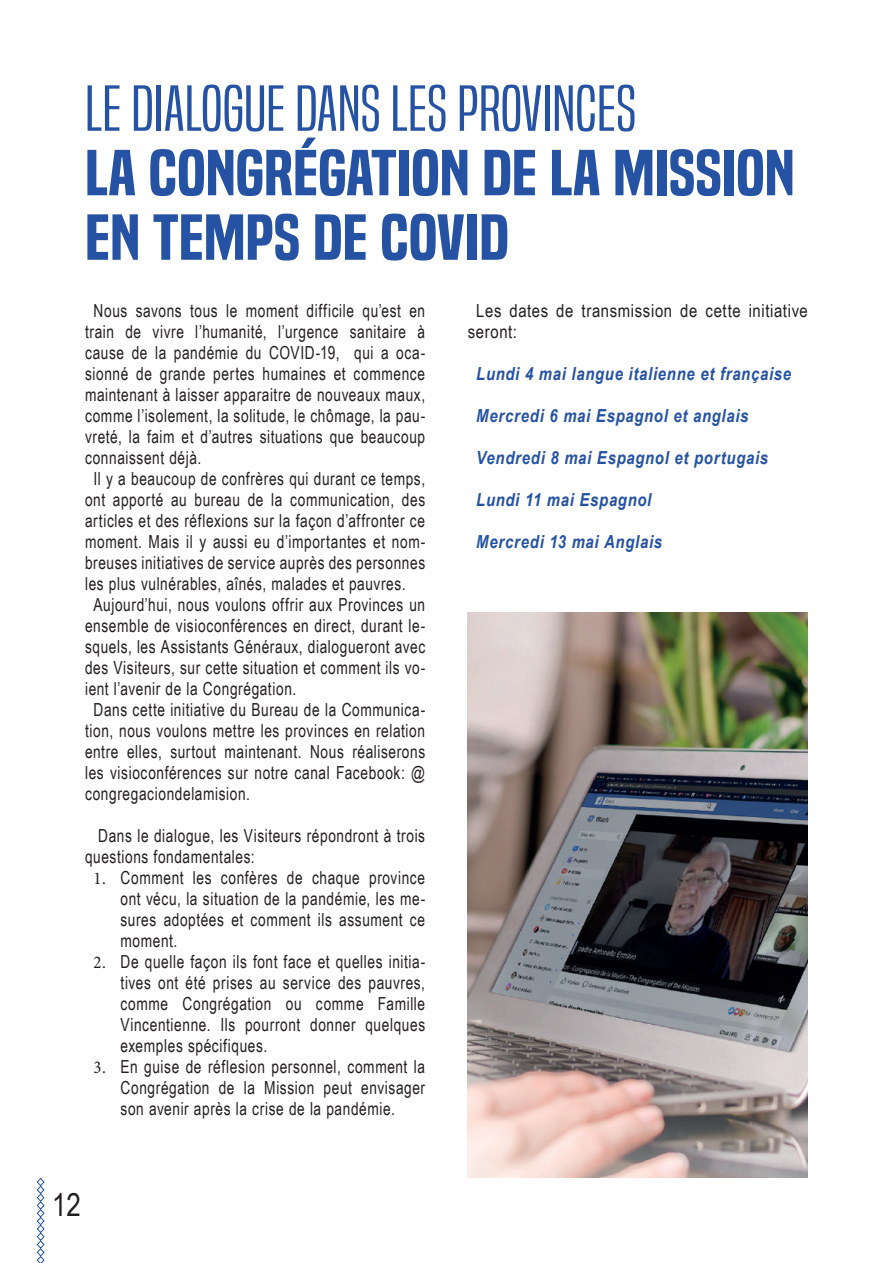
<style>
.page{position:relative;width:893px;height:1263px;background:#fff}
.page>*{position:absolute;margin:0;border:0;box-sizing:border-box;transform-origin:0 0}
.t1{font:60px/64.5px "Built Titling Sb";color:#2552a2;scale:1.21 1}
.t2{font:60px "Built Titling Lt";color:#2552a2;scale:1.32 1}
.t3{font:31.5px "Arial Narrow";color:#231f20}
.t4{font:18px/21px "Arial Narrow";letter-spacing:.035em;color:#231f20;text-align:justify;scale:.93 1}
.t5{font:italic 700 18px "Arial Narrow";letter-spacing:.035em;color:#2552a2}
.t6{font:18px/21px "Arial Narrow";letter-spacing:.035em;color:#231f20}
.s1{font-family:"Minion Pro"}
</style>
<div class="page">
<svg style="left:36px;top:1177px;width:9px;height:86px"></svg>
<img style="left:468px;top:612px;width:340px;height:566px">
<h1 class="t2" style="left:85px;top:73px;width:419px">LE DIALOGUE DANS LES PROVINCES</h1>
<h1 class="t1" style="left:85px;top:141px;width:588px">LA CONGRÉGATION DE LA MISSION<br>EN TEMPS DE COVID</h1>
<p class="t4" style="left:94px;top:299px;width:358px">Nous savons tous le moment difficile qu’est en</p>
<p class="t4" style="left:85px;top:320px;width:367px">train de vivre l’humanité, l’urgence sanitaire à</p>
<p class="t4" style="left:85px;top:341px;width:367px">cause de la pandémie du COVID-19, qui a oca-</p>
<p class="t4" style="left:85px;top:362px;width:367px">sionné de grande pertes humaines et commence</p>
<p class="t4" style="left:85px;top:383px;width:367px">maintenant à laisser apparaitre de nouveaux maux,</p>
<p class="t4" style="left:85px;top:404px;width:367px">comme l’isolement, la solitude, le chômage, la pau-</p>
<p class="t4" style="left:85px;top:425px;width:367px">vreté, la faim et d’autres situations que beaucoup</p>
<p class="t4" style="left:85px;top:446px;width:126px">connaissent déjà.</p>
<p class="t4" style="left:94px;top:467px;width:358px">Il y a beaucoup de confrères qui durant ce temps,</p>
<p class="t4" style="left:85px;top:488px;width:367px">ont apporté au bureau de la communication, des</p>
<p class="t4" style="left:85px;top:509px;width:367px">articles et des réflexions sur la façon d’affronter ce</p>
<p class="t4" style="left:85px;top:530px;width:367px">moment. Mais il y aussi eu d’importantes et nom-</p>
<p class="t4" style="left:85px;top:551px;width:367px">breuses initiatives de service auprès des personnes</p>
<p class="t4" style="left:85px;top:572px;width:346px">les plus vulnérables, aînés, malades et pauvres.</p>
<p class="t4" style="left:94px;top:593px;width:358px">Aujourd’hui, nous voulons offrir aux Provinces un</p>
<p class="t4" style="left:85px;top:614px;width:367px">ensemble de visioconférences en direct, durant le-</p>
<p class="t4" style="left:85px;top:635px;width:367px">squels, les Assistants Généraux, dialogueront avec</p>
<p class="t4" style="left:85px;top:656px;width:367px">des Visiteurs, sur cette situation et comment ils vo-</p>
<p class="t4" style="left:85px;top:677px;width:229px">ient l’avenir de la Congrégation.</p>
<p class="t4" style="left:94px;top:698px;width:358px">Dans cette initiative du Bureau de la Communica-</p>
<p class="t4" style="left:85px;top:719px;width:367px">tion, nous voulons mettre les provinces en relation</p>
<p class="t4" style="left:85px;top:740px;width:367px">entre elles, surtout maintenant. Nous réaliserons</p>
<p class="t4" style="left:85px;top:761px;width:367px">les visioconférences sur notre canal Facebook: @</p>
<p class="t4" style="left:85px;top:782px;width:179px">congregaciondelamision.</p>
<p class="t4" style="left:85px;top:824px;width:367px;text-indent:13px">Dans le dialogue, les Visiteurs répondront à trois questions fondamentales:</p>
<p class="t4" style="left:121px;top:866px;width:329px;text-indent:-27px"><span class="s1">1.</span> Comment les confères de chaque province ont vécu, la situation de la pandémie, les me&shy;sures adoptées et comment ils assument ce moment.</p>
<p class="t4" style="left:121px;top:950px;width:329px;text-indent:-27px"><span class="s1">2.</span> De quelle façon ils font face et quelles initia&shy;tives ont été prises au service des pauvres, comme Congrégation ou comme Famille Vincentienne. Ils pourront donner quelques exemples spécifiques.</p>
<p class="t4" style="left:121px;top:1055px;width:329px;text-indent:-27px"><span class="s1">3.</span> En guise de réflesion personnel, comment la Congrégation de la Mission peut envisager son avenir après la crise de la pandémie.</p>
<h2 class="t3" style="left:52px;top:1181px;width:30px">12</h2>
<p class="t6" style="left:468px;top:299px;width:342px;text-indent:9px">Les dates de transmission de cette initiative seront:</p>
<p class="t5" style="left:476px;top:360px;width:316px">Lundi 4 mai langue italienne et française</p>
<p class="t5" style="left:476px;top:402px;width:274px">Mercredi 6 mai Espagnol et anglais</p>
<p class="t5" style="left:476px;top:444px;width:293px">Vendredi 8 mai Espagnol et portugais</p>
<p class="t5" style="left:476px;top:486px;width:177px">Lundi 11 mai Espagnol</p>
<p class="t5" style="left:476px;top:528px;width:187px">Mercredi 13 mai Anglais</p>
</div>
